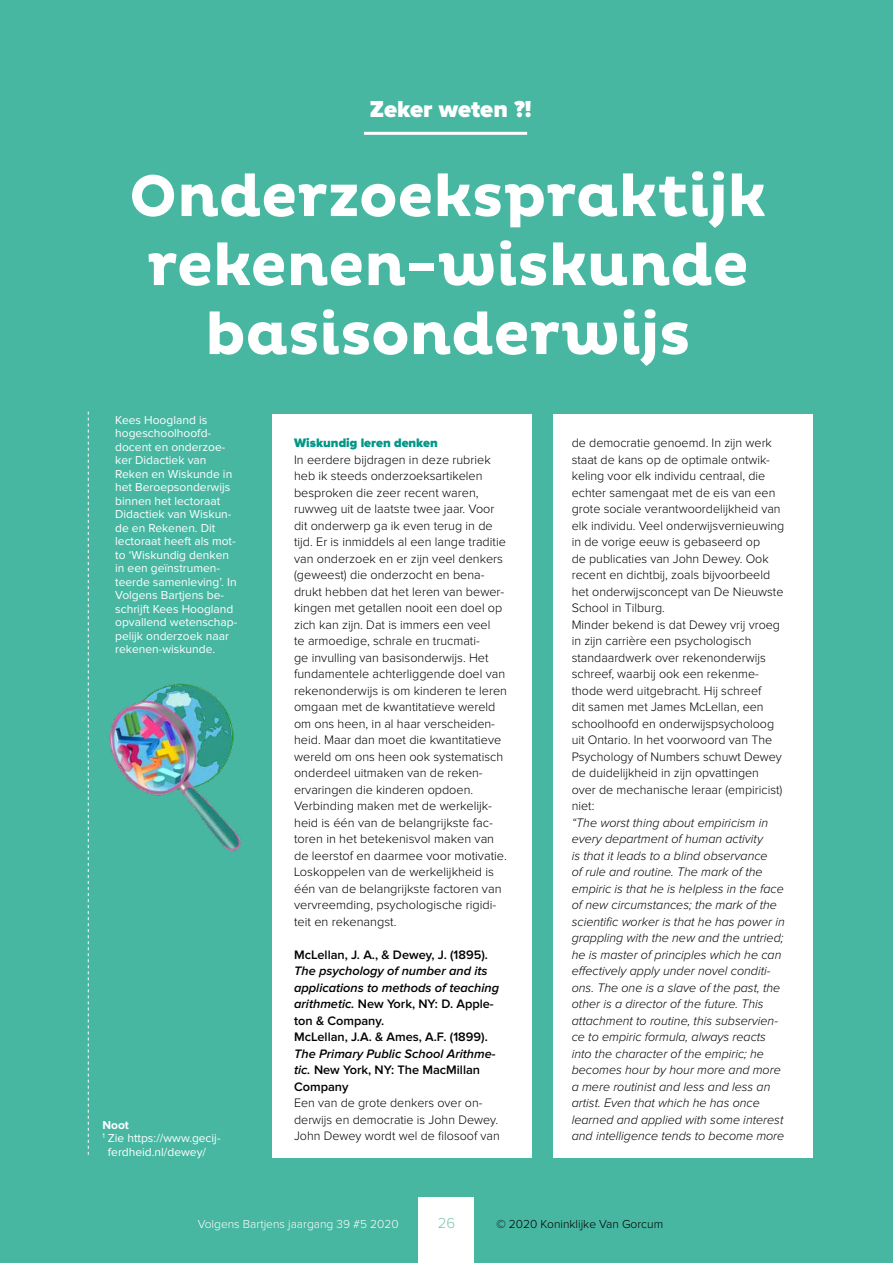
<style>
.page{position:relative;width:893px;height:1263px;background:#47b7a2}
.page>*{position:absolute;margin:0;border:0;box-sizing:border-box;transform-origin:0 0}
.t1{font:700 60px/69px "Pluto";letter-spacing:-.01em;color:#fff;text-align:center}
.t2{font:900 24px "Proxima Nova";color:#fff}
.t3{font:300 15px "Proxima Nova";color:#7dc6b5}
.t4{font:300 12.75px/16.5px "Proxima Nova";color:#000}
.t5{font:italic 300 12.75px/16.5px "Proxima Nova";color:#000}
.t6{font:italic 600 12.75px/16.5px "Proxima Nova";color:#000}
.t7{font:600 12.75px "Proxima Nova";color:#000}
.t8{font:900 12.75px "Proxima Nova";color:#009786}
.t9{font:12px/13.5px "Proxima Nova";color:#fff}
.t10{font:300 12px "Proxima Nova";color:#fff}
.t11{font:300 12px "Proxima Nova";color:#000}
.t12{font:700 12px "Proxima Nova";color:#fff}
.s1{font-style:normal}
</style>
<div class="page">
<hr style="left:364px;top:132px;width:163px;height:3px;background:#fff">
<svg style="left:88px;top:412px;width:1px;height:743px"></svg>
<img style="left:109px;top:683px;width:132px;height:169px">
<div style="left:272px;top:414px;width:259px;height:744px;background:#fff"></div>
<div style="left:553px;top:414px;width:259px;height:744px;background:#fff"></div>
<div style="left:419px;top:1197px;width:55px;height:66px;background:#fff"></div>
<h2 class="t2" style="left:370px;top:95px;width:163px">Zeker weten ?!</h2>
<h1 class="t1" style="left:129px;top:163px;width:639px">Onderzoekspraktijk rekenen-wiskunde basisonderwijs</h1>
<p class="t9" style="left:115px;top:413px;width:124px">Kees Hoogland is hogeschoolhoofd&shy;docent en onderzoe&shy;ker Didactiek van<br>Reken en Wiskunde in het Beroepsonderwijs binnen het lectoraat<br>Didactiek van Wiskun&shy;de en Rekenen. Dit lectoraat heeft als mot&shy;to ‘Wiskundig denken in een geïnstrumen&shy;teerde samenleving’. In<br>Volgens Bartjens be&shy;schrijft Kees Hoogland opvallend wetenschap&shy;pelijk onderzoek naar rekenen-wiskunde.</p>
<p class="t12" style="left:102px;top:1118px;width:28px">Noot</p>
<p class="t9" style="left:102px;top:1131px;width:120px"><sup>1</sup> Zie https://www.gecij-</p>
<p class="t9" style="left:108px;top:1145px;width:100px">ferdheid.nl/dewey/</p>
<p class="t8" style="left:294px;top:435px;width:145px">Wiskundig leren denken</p>
<p class="t4" style="left:294px;top:452px;width:214px">In eerdere bijdragen in deze rubriek heb ik steeds onderzoeksartikelen besproken die zeer recent waren, ruwweg uit de laatste twee jaar. Voor dit onderwerp ga ik even terug in de tijd. Er is inmiddels al een lange traditie van onderzoek en er zijn veel denkers (geweest) die onderzocht en bena&shy;drukt hebben dat het leren van bewer&shy;kingen met getallen nooit een doel op zich kan zijn. Dat is immers een veel<br>te armoedige, schrale en trucmati-<br>ge invulling van basisonderwijs. Het fundamentele achterliggende doel van rekenonderwijs is om kinderen te leren omgaan met de kwantitatieve wereld om ons heen, in al haar verscheiden&shy;heid. Maar dan moet die kwantitatieve wereld om ons heen ook systematisch onderdeel uitmaken van de reken&shy;ervaringen die kinderen opdoen.<br>Verbinding maken met de werkelijk&shy;heid is één van de belangrijkste fac&shy;toren in het betekenisvol maken van de leerstof en daarmee voor motivatie.<br>Loskoppelen van de werkelijkheid is één van de belangrijkste factoren van vervreemding, psychologische rigidi&shy;teit en rekenangst.</p>
<p class="t7" style="left:294px;top:947px;width:195px">McLellan, J. A., &amp; Dewey, J. (1895).</p>
<p class="t6" style="left:294px;top:963px;width:207px">The psychology of number and its applications to methods of teaching arithmetic. <span class="s1">New York, NY: D. Apple&shy;ton &amp; Company.<br>McLellan, J.A. &amp; Ames, A.F. (1899).</span></p>
<p class="t6" style="left:294px;top:1045px;width:203px">The Primary Public School Arithme&shy;tic. <span class="s1">New York, NY: The MacMillan<br>Company</span></p>
<p class="t4" style="left:294px;top:1095px;width:207px">Een van de grote denkers over on&shy;derwijs en democratie is John Dewey.<br>John Dewey wordt wel de filosoof van</p>
<p class="t4" style="left:572px;top:435px;width:214px">de democratie genoemd. In zijn werk staat de kans op de optimale ontwik&shy;keling voor elk individu centraal, die echter samengaat met de eis van een grote sociale verantwoordelijkheid van elk individu. Veel onderwijsvernieuwing in de vorige eeuw is gebaseerd op<br>de publicaties van John Dewey. Ook recent en dichtbij, zoals bijvoorbeeld het onderwijsconcept van De Nieuwste School in Tilburg.<br>Minder bekend is dat Dewey vrij vroeg in zijn carrière een psychologisch standaardwerk over rekenonderwijs schreef, waarbij ook een rekenme&shy;thode werd uitgebracht. Hij schreef<br>dit samen met James McLellan, een schoolhoofd en onderwijspsycholoog uit Ontario. In het voorwoord van The Psychology of Numbers schuwt Dewey de duidelijkheid in zijn opvattingen over de mechanische leraar (empiricist) niet:</p>
<p class="t5" style="left:572px;top:814px;width:215px">“The worst thing about empiricism in every department of human activity<br>is that it leads to a blind observance<br>of rule and routine. The mark of the empiric is that he is helpless in the face of new circumstances; the mark of the scientific worker is that he has power in grappling with the new and the untried; he is master of principles which he can effectively apply under novel conditi&shy;ons. The one is a slave of the past, the other is a director of the future. This attachment to routine, this subservien&shy;ce to empiric formula, always reacts into the character of the empiric; he becomes hour by hour more and more a mere routinist and less and less an artist. Even that which he has once learned and applied with some interest and intelligence tends to become more</p>
<p class="t10" style="left:198px;top:1218px;width:203px">Volgens Bartjens jaargang 39 #5 2020</p>
<p class="t3" style="left:438px;top:1216px;width:19px">26</p>
<p class="t11" style="left:496px;top:1218px;width:168px">© 2020 Koninklijke Van Gorcum</p>
</div>
